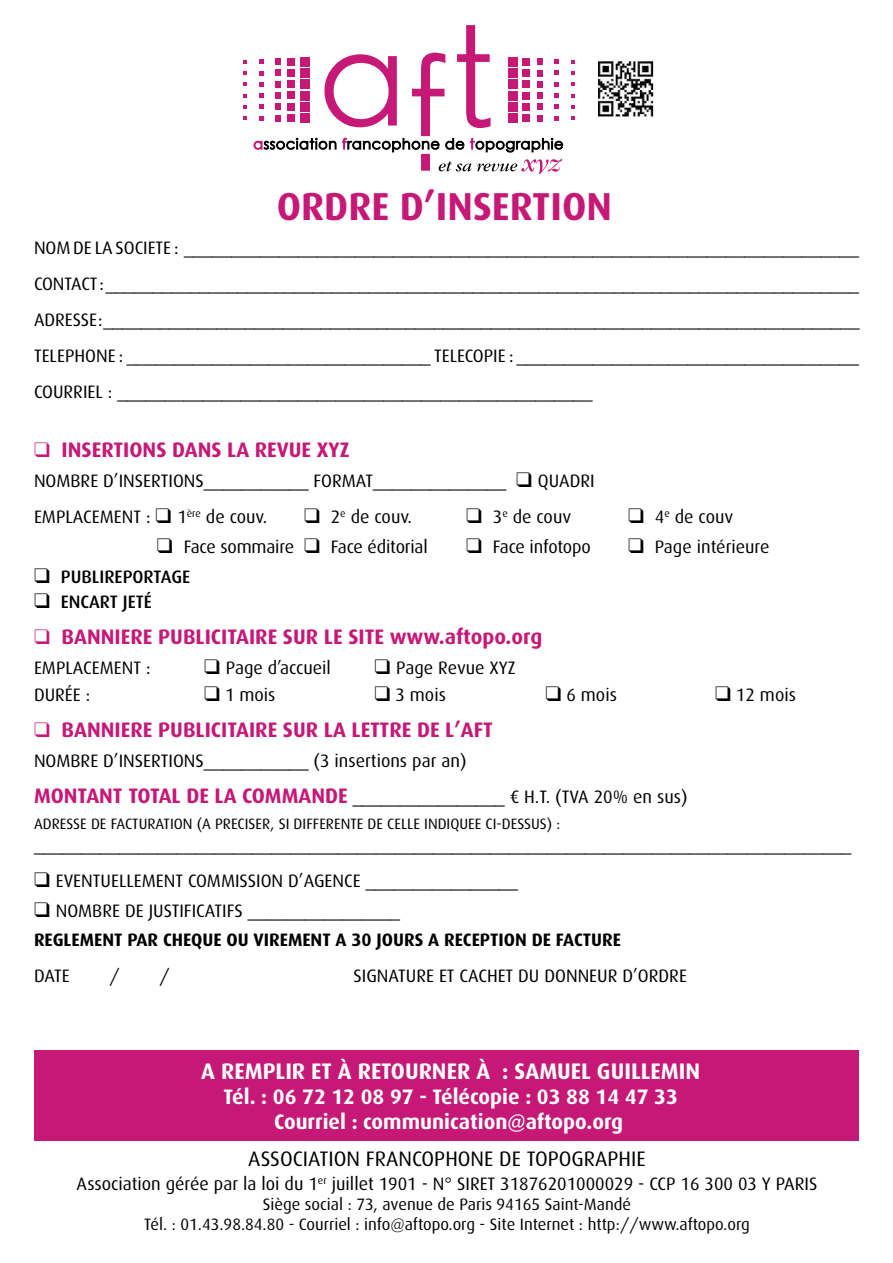
<style>
.page{position:relative;width:893px;height:1263px;background:#fff}
.page>*{position:absolute;margin:0;border:0;box-sizing:border-box;transform-origin:0 0}
.t1{font:700 39px "Dax";color:#c61876}
.t2{font:700 22.5px "Dax";color:#fff}
.t3{font:700 21px "Dax";color:#c61876}
.t4{font:700 21px/25.2px "Dax";color:#fff;text-align:center}
.t5{font:21px "Dax";color:#000}
.t6{font:18px/36px "Dax";color:#000}
.t7{font:700 18px/28.5px "Dax";color:#000}
.t8{font:500 18px "Dax";color:#000}
.t9{font:16.5px/19.8px "Dax";color:#000;text-align:center}
.t10{font:15px "Dax";color:#000}
.s1{font-weight:700;font-size:21px;color:#c61876}
.s2{font-weight:400}
</style>
<div class="page">
<div style="left:34px;top:1050px;width:825px;height:91px;background:#c61876"></div>
<svg style="left:243px;top:116px;width:4px;height:4px"></svg>
<svg style="left:243px;top:105px;width:4px;height:4px"></svg>
<svg style="left:243px;top:94px;width:4px;height:3px"></svg>
<svg style="left:243px;top:82px;width:4px;height:4px"></svg>
<svg style="left:243px;top:71px;width:4px;height:4px"></svg>
<svg style="left:243px;top:60px;width:4px;height:4px"></svg>
<svg style="left:571px;top:60px;width:4px;height:4px"></svg>
<svg style="left:571px;top:71px;width:4px;height:4px"></svg>
<svg style="left:571px;top:82px;width:4px;height:4px"></svg>
<svg style="left:571px;top:94px;width:4px;height:4px"></svg>
<svg style="left:571px;top:105px;width:4px;height:4px"></svg>
<svg style="left:571px;top:116px;width:4px;height:4px"></svg>
<svg style="left:253px;top:25px;width:310px;height:149px"></svg>
<img style="left:598px;top:61px;width:56px;height:56px">
<h1 class="t1" style="left:277px;top:185px;width:337px">ORDRE D’INSERTION</h1>
<p class="t6" style="left:34px;top:230px;width:827px;text-align:justify">NOM DE LA SOCIETE : _______________________________________________________________________ CONTACT : ________________________________________________________________________________ ADRESSE : ________________________________________________________________________________ TELEPHONE : ________________________________ TELECOPIE : ____________________________________ COURRIEL : __________________________________________________</p>
<p class="t3" style="left:34px;top:438px;width:317px">❑ INSERTIONS DANS LA REVUE XYZ</p>
<p class="t6" style="left:34px;top:463px;width:562px">NOMBRE D’INSERTIONS___________ FORMAT______________ ❑ QUADRI<br>EMPLACEMENT : ❑ 1<sup>ère</sup> de couv.</p>
<p class="t6" style="left:304px;top:499px;width:109px">❑ 2<sup>e</sup> de couv.</p>
<p class="t6" style="left:466px;top:499px;width:107px">❑ 3<sup>e</sup> de couv</p>
<p class="t6" style="left:628px;top:499px;width:107px">❑ 4<sup>e</sup> de couv</p>
<p class="t6" style="left:157px;top:529px;width:272px">❑ Face sommaire ❑ Face éditorial</p>
<p class="t6" style="left:466px;top:529px;width:126px">❑ Face infotopo</p>
<p class="t6" style="left:628px;top:529px;width:143px">❑ Page intérieure</p>
<p class="t8" style="left:34px;top:566px;width:158px">❑ PUBLIREPORTAGE</p>
<p class="t8" style="left:34px;top:592px;width:119px">❑ ENCART JETÉ</p>
<p class="t3" style="left:34px;top:625px;width:510px">❑ BANNIERE PUBLICITAIRE SUR LE SITE www.aftopo.org</p>
<p class="t6" style="left:34px;top:650px;width:118px">EMPLACEMENT :</p>
<p class="t6" style="left:204px;top:650px;width:128px">❑ Page d’accueil</p>
<p class="t6" style="left:375px;top:650px;width:143px">❑ Page Revue XYZ</p>
<p class="t6" style="left:34px;top:677px;width:58px">DURÉE :</p>
<p class="t6" style="left:204px;top:677px;width:73px">❑ 1 mois</p>
<p class="t6" style="left:375px;top:677px;width:73px">❑ 3 mois</p>
<p class="t6" style="left:546px;top:677px;width:73px">❑ 6 mois</p>
<p class="t6" style="left:715px;top:677px;width:82px">❑ 12 mois</p>
<p class="t3" style="left:34px;top:718px;width:461px">❑ BANNIERE PUBLICITAIRE SUR LA LETTRE DE L’AFT</p>
<p class="t6" style="left:34px;top:743px;width:655px">NOMBRE D’INSERTIONS___________ (3 insertions par an)<br><span class="s1">MONTANT TOTAL DE LA COMMANDE</span> ________________ € H.T. (TVA 20% en sus)</p>
<p class="t10" style="left:34px;top:815px;width:528px">ADRESSE DE FACTURATION (A PRECISER, SI DIFFERENTE DE CELLE INDIQUEE CI-DESSUS) :</p>
<p class="t6" style="left:34px;top:827px;width:819px">______________________________________________________________________________________</p>
<p class="t6" style="left:34px;top:863px;width:485px">❑ EVENTUELLEMENT COMMISSION D’AGENCE ________________</p>
<p class="t7" style="left:34px;top:897px;width:588px">❑ <span class="s2">NOMBRE DE JUSTIFICATIFS ________________<br></span>REGLEMENT PAR CHEQUE OU VIREMENT A 30 JOURS A RECEPTION DE FACTURE</p>
<p class="t6" style="left:34px;top:958px;width:37px">DATE</p>
<p class="t6" style="left:110px;top:958px;width:12px">/</p>
<p class="t6" style="left:159px;top:958px;width:12px">/</p>
<p class="t6" style="left:353px;top:958px;width:335px">SIGNATURE ET CACHET DU DONNEUR D’ORDRE</p>
<p class="t2" style="left:201px;top:1058px;width:500px">A REMPLIR ET À RETOURNER À : SAMUEL GUILLEMIN</p>
<p class="t4" style="left:224px;top:1084px;width:456px">Tél. : 06 72 12 08 97 - Télécopie : 03 88 14 47 33<br>Courriel : communication@aftopo.org</p>
<p class="t5" style="left:248px;top:1147px;width:399px">ASSOCIATION FRANCOPHONE DE TOPOGRAPHIE</p>
<p class="t6" style="left:77px;top:1166px;width:742px">Association gérée par la loi du 1<sup>er</sup> juillet 1901 - N° SIRET 31876201000029 - CCP 16 300 03 Y PARIS</p>
<p class="t9" style="left:144px;top:1194px;width:607px">Siège social : 73, avenue de Paris 94165 Saint-Mandé<br>Tél. : 01.43.98.84.80 - Courriel : info@aftopo.org - Site Internet : http://www.aftopo.org</p>
</div>
